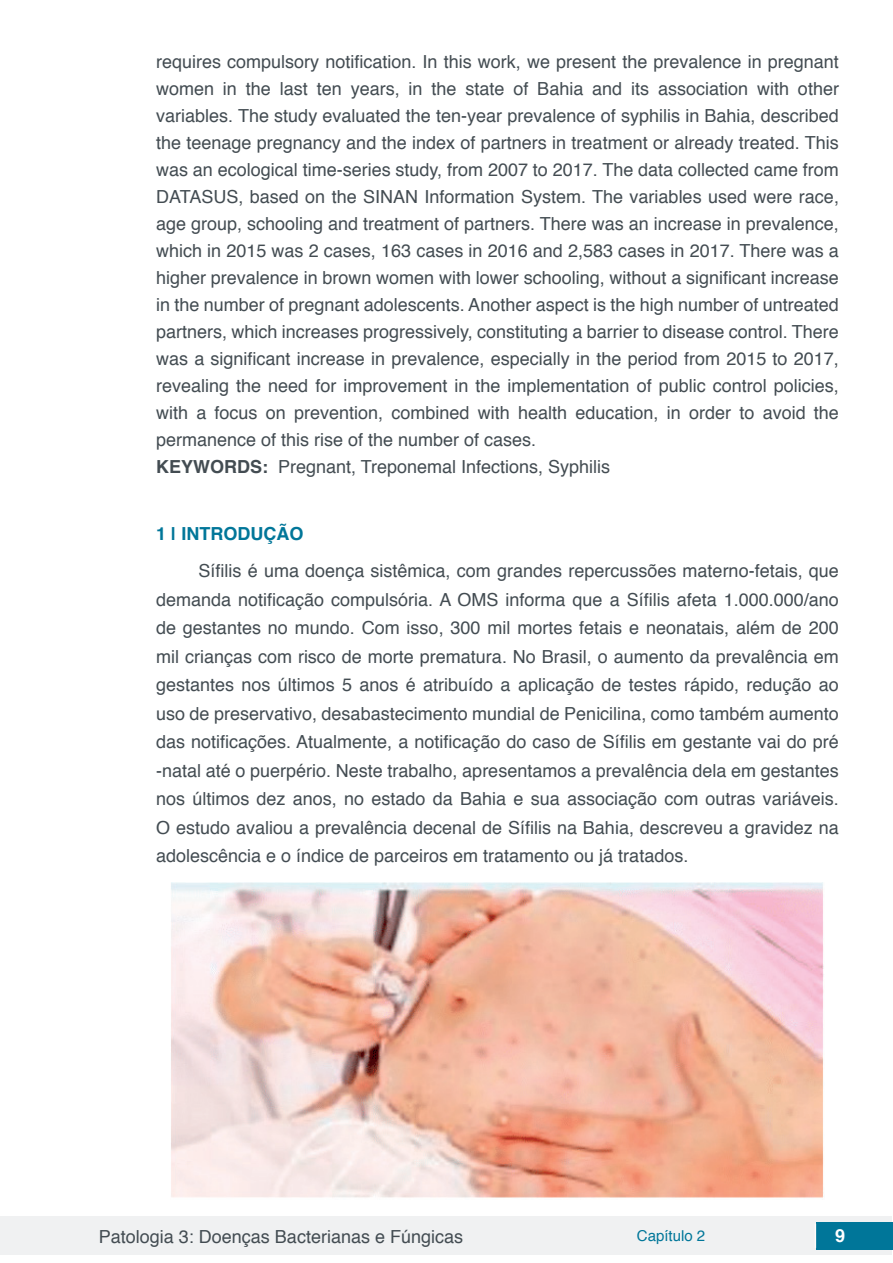
<style>
.page{position:relative;width:893px;height:1263px;background:#fff}
.page>*{position:absolute;margin:0;border:0;box-sizing:border-box;transform-origin:0 0}
.t1{font:18px/27px "Helvetica";color:#434c52}
.t2{font:700 18px "Helvetica";color:#007699}
.t3{font:700 18px "Helvetica";color:#fff}
.t4{font:15px "Helvetica";color:#007699}
.s1{font-weight:700}
</style>
<div class="page">
<div style="left:1px;top:1216px;width:891px;height:38px;background:#f0f1f2"></div>
<div style="left:816px;top:1222px;width:77px;height:27px;background:#007699"></div>
<svg style="left:815px;top:1224px;width:1px;height:24px"></svg>
<img style="left:171px;top:882px;width:653px;height:316px">
<p class="t1" style="left:156px;top:48px;width:684px">requires compulsory notification. In this work, we present the prevalence in pregnant women in the last ten years, in the state of Bahia and its association with other variables. The study evaluated the ten-year prevalence of syphilis in Bahia, described the teenage pregnancy and the index of partners in treatment or already treated. This was an ecological time-series study, from 2007 to 2017. The data collected came from DATASUS, based on the SINAN Information System. The va riables used were race, age group, schooling and treatment of partners. There was an increase in prevalence, which in 2015 was 2 cases, 163 cases in 2016 and 2,583 cases in 2017. There was a higher prevalence in brown women with lower schooling, without a significant increase in the number of pregnant adolescents. Another aspect is the high number of untreated partners, which increases progressively, constituting a barrier to disease control. There was a significant increase in prevalence, especially in the period from 2015 to 2017, revealing the need for improvement in the implementation of public control policies, with a focus on prevention, combined with health education, in order to avoid the permanence of this rise of the number of cases.<br><span class="s1">KEYWORDS:</span> Pregnant, Treponemal Infections, Syphilis</p>
<p class="t2" style="left:156px;top:519px;width:149px">1 | INTRODUÇÃO</p>
<p class="t1" style="left:156px;top:557px;width:684px;line-height:28.5px;text-align:justify;text-indent:43px">Sífilis é uma doença sistêmica, com grandes repercussões materno-fetais, que demanda notificação compulsória. A OMS informa que a Sífilis afeta 1.000.000/ano de gestantes no mundo. Com isso, 300 mil mortes fetais e neonatais, além de 200 mil crianças com risco de morte prematura. No Brasil, o aumento da prevalência em gestantes nos últimos 5 anos é atribuído a aplicação de testes rápido, redução ao uso de preservativo, desabastecimento mundial de Penicilina, como também aumento das notificações. Atualmente, a notificação do caso de Sífilis em gestante vai do pré -natal até o puerpério. Neste trabalho, apresentamos a prevalência dela em gestantes nos últimos dez anos, no estado da Bahia e sua associação com outras variáveis.<br>O estudo avaliou a prevalência decenal de Sífilis na Bahia, descreveu a gravidez na adolescência e o índice de parceiros em tratamento ou já tratados.</p>
<p class="t1" style="left:99px;top:1224px;width:366px">Patologia 3: Doenças Bacterianas e Fúngicas</p>
<p class="t4" style="left:637px;top:1224px;width:70px">Capítulo 2</p>
<p class="t3" style="left:835px;top:1221px;width:12px">9</p>
</div>
